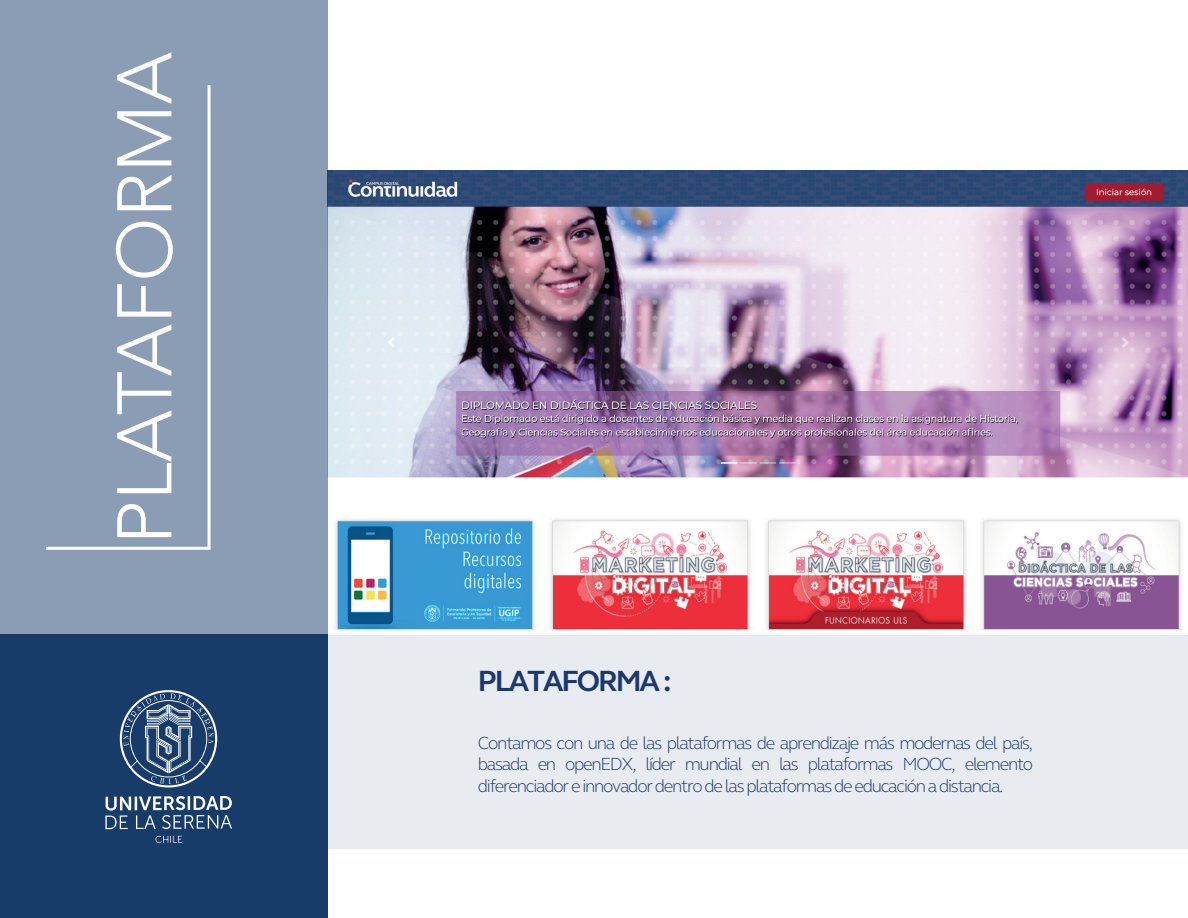
<style>
.page{position:relative;width:1188px;height:918px;background:#fff}
.page>*{position:absolute;margin:0;border:0;box-sizing:border-box;transform-origin:0 0}
.t1{font:300 76.5px "Avenir";color:#fff}
.t2{font:700 30px "FS Elliot Pro";letter-spacing:-.07em;color:#1a396c}
.t3{font:300 18px/21.6px "FS Elliot Pro";letter-spacing:-.07em;color:#1a396c;text-align:justify}
</style>
<div class="page">
<div style="left:327px;top:635px;width:861px;height:213px;background:#e8ebf0"></div>
<img style="left:327px;top:171px;width:861px;height:458px">
<div style="left:0;top:0;width:327px;height:635px;background:#8b9db4"></div>
<svg style="left:46px;top:85px;width:165px;height:465px"></svg>
<div style="left:0;top:635px;width:327px;height:283px;background:#173c6a"></div>
<svg style="left:105px;top:796px;width:127px;height:33px"></svg>
<svg style="left:156px;top:836px;width:26px;height:7px"></svg>
<svg style="left:120px;top:690px;width:97px;height:98px"></svg>
<h1 class="t1" style="left:100px;top:545px;width:494px;rotate:-90deg">PLATAFORMA</h1>
<h2 class="t2" style="left:478px;top:661px;width:195px">PLATAFORMA :</h2>
<p class="t3" style="left:478px;top:731px;width:557px">Contamos con una de las plataformas de aprendizaje más modernas del país, basada en openEDX, líder mundial en las plataformas MOOC, elemento diferenciador e innovador dentro de las plataformas de educación a distancia.</p>
</div>
